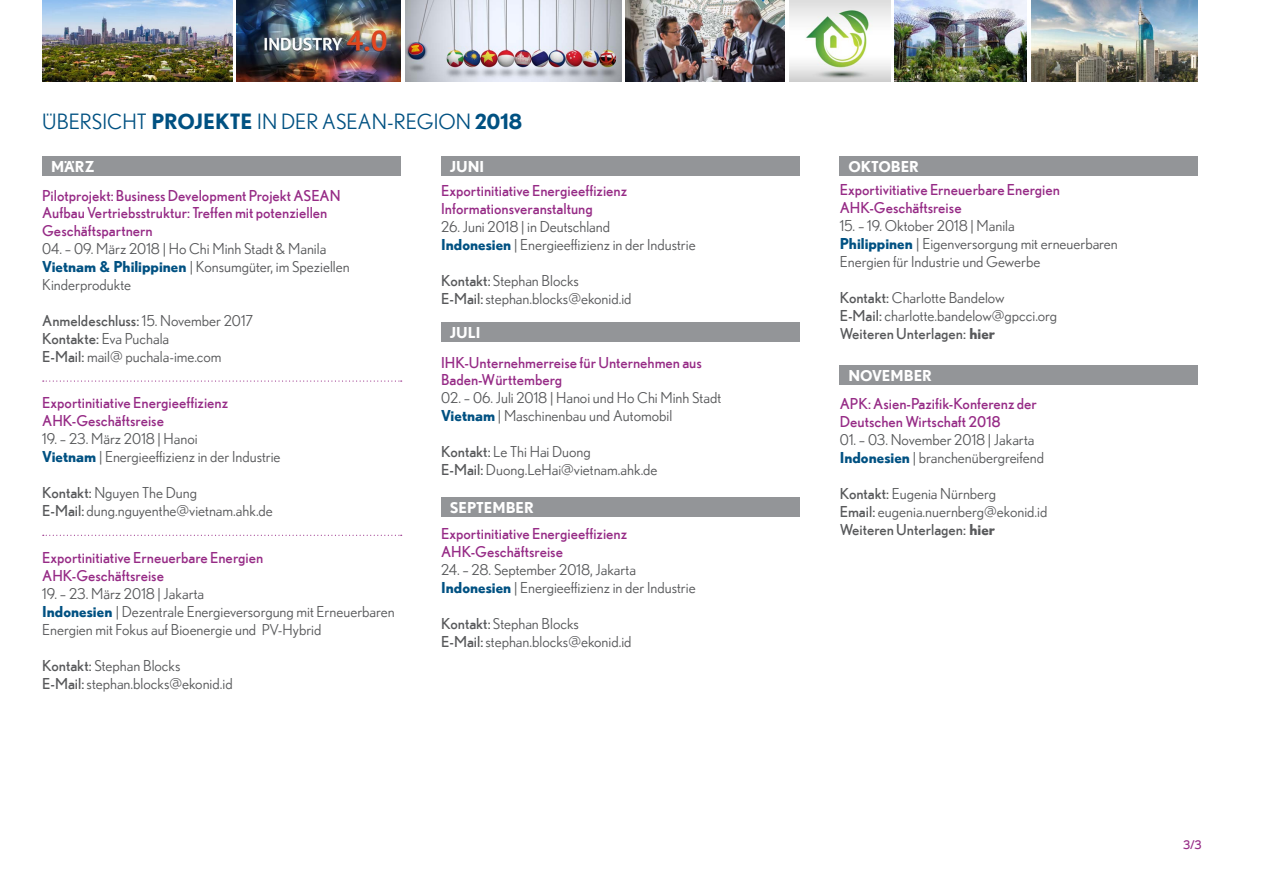
<style>
.page{position:relative;width:1263px;height:893px;background:#fff}
.page>*{position:absolute;margin:0;border:0;box-sizing:border-box;transform-origin:0 0}
.t1{font:21px "Nobel";color:#005182}
.t2{font:15px/18px "Nobel";color:#58595b}
.t3{font:15px/18px "Nobel";color:#962b86}
.t4{font:700 15px "Nobel";color:#fff}
.t5{font:12px "Nobel";color:#962b86}
.s1{font-weight:700}
.s2{font-weight:700;color:#005182}
.s3{font-style:inherit}
</style>
<div class="page">
<svg style="left:43px;top:380px;width:359px;height:2px"></svg>
<svg style="left:43px;top:535px;width:359px;height:1px"></svg>
<img style="left:405px;top:0;width:216px;height:81px">
<img style="left:236px;top:0;width:165px;height:82px">
<img style="left:789px;top:0;width:101px;height:82px">
<img style="left:626px;top:0;width:159px;height:81px">
<img style="left:1031px;top:0;width:166px;height:82px">
<img style="left:895px;top:0;width:132px;height:82px">
<img style="left:43px;top:0;width:189px;height:82px">
<div style="left:43px;top:156px;width:358px;height:20px;background:#939598"></div>
<div style="left:441px;top:156px;width:358px;height:20px;background:#939598"></div>
<div style="left:441px;top:323px;width:358px;height:19px;background:#939598"></div>
<div style="left:441px;top:497px;width:358px;height:20px;background:#939598"></div>
<div style="left:840px;top:157px;width:358px;height:19px;background:#939598"></div>
<div style="left:840px;top:365px;width:358px;height:20px;background:#939598"></div>
<h1 class="t1" style="left:42px;top:110px;width:481px">Übersicht <span class="s1">Projekte</span> in der ASEAN-Region <span class="s1">2018</span></h1>
<p class="t4" style="left:51px;top:157px;width:45px">März</p>
<p class="t4" style="left:450px;top:157px;width:27px">Juni</p>
<p class="t3" style="left:42px;top:187px;width:300px;line-height:16.5px">Pilotprojekt: Business Development Projekt ASEAN<br>Aufbau Vertriebsstruktur: Treffen mit potenziellen</p>
<p class="t3" style="left:42px;top:221px;width:112px">Geschäftspartnern</p>
<p class="t2" style="left:42px;top:239px;width:309px">04. – 09. März 2018 | Ho Chi M inh Stadt &amp; Manila<br><span class="s2">Vietnam &amp; Philippinen</span> | Konsumgüter, im Speziellen<br>Kinderprodukte</p>
<p class="t2" style="left:42px;top:311px;width:213px"><span class="s3">Anmeldeschluss:</span> 15. November 2017<br><span class="s3">Kontakte:</span> Eva Puchala<br><span class="s3">E-Mail:</span> mail@ puchala-ime.com</p>
<p class="t3" style="left:42px;top:394px;width:188px">Exportinitiative Energieeffizienz<br>AHK-Geschäftsreise</p>
<p class="t2" style="left:42px;top:430px;width:240px">19. – 23. März 2018 | Hanoi<br><span class="s2">Vietnam</span> | Energieeffizienz in der I ndustrie</p>
<p class="t2" style="left:42px;top:484px;width:232px"><span class="s3">Kontakt:</span> Nguyen The Dung<br><span class="s3">E-Mail:</span> dung.nguyenthe@vietnam.ahk.de</p>
<p class="t3" style="left:42px;top:548px;width:222px">Exportinitiative Erneuerbare Energien<br>AHK-Geschäftsreise</p>
<p class="t2" style="left:42px;top:584px;width:354px">19. – 23. März 2018 | Jakarta<br><span class="s2">Indonesien</span> | Dezentrale Energieversorgung mit Erneuerbaren<br>Energien mit Fokus auf Bioenergie und PV-Hybrid</p>
<p class="t2" style="left:42px;top:656px;width:192px"><span class="s3">Kontakt:</span> Stephan Blocks<br><span class="s3">E-Mail:</span> stephan.blocks@ekonid.id</p>
<p class="t3" style="left:441px;top:181px;width:188px">Exportinitiative Energieeffizienz<br>Informationsveranstaltung</p>
<p class="t2" style="left:441px;top:217px;width:256px">26. Juni 2018 | in Deutschland<br><span class="s2">Indonesien</span> | Energieeffizienz in der I ndustrie</p>
<p class="t2" style="left:441px;top:271px;width:192px"><span class="s3">Kontakt:</span> Stephan Blocks<br><span class="s3">E-Mail:</span> stephan.blocks@ekonid.id</p>
<p class="t4" style="left:450px;top:323px;width:30px">Juli</p>
<p class="t3" style="left:441px;top:355px;width:262px;line-height:16.5px">IHK-Unternehmerreise für Unternehmen aus<br>Baden-Württemberg</p>
<p class="t2" style="left:441px;top:388px;width:282px">02. – 06. Juli 2018 | Hanoi und Ho Chi M inh Stadt<br><span class="s2">Vietnam</span> | Maschinenbau und Automobil</p>
<p class="t2" style="left:441px;top:442px;width:218px"><span class="s3">Kontakt:</span> Le Thi Hai Duong<br><span class="s3">E-Mail:</span> Duong.LeHai@vietnam.ahk.de</p>
<p class="t4" style="left:450px;top:498px;width:18px">Septe</p>
<p class="t4" style="left:492px;top:498px;width:43px">mber</p>
<p class="t3" style="left:441px;top:525px;width:188px">Exportinitiative Energieeffizienz<br>AHK-Geschäftsreise</p>
<p class="t2" style="left:441px;top:561px;width:256px">24. – 28. September 2018, Jakarta<br><span class="s2">Indonesien</span> | Energieeffizienz in der I ndustrie</p>
<p class="t2" style="left:441px;top:615px;width:192px"><span class="s3">Kontakt:</span> Stephan Blocks<br><span class="s3">E-Mail:</span> stephan.blocks@ekonid.id</p>
<p class="t4" style="left:848px;top:158px;width:72px">Oktober</p>
<p class="t3" style="left:840px;top:180px;width:222px">Exportivitiative Erneuerbare Energien<br>AHK-Geschäftsreise</p>
<p class="t2" style="left:840px;top:216px;width:280px">15. – 19. Oktober 2018 | Manila<br><span class="s2">Philippinen</span> | Eigenversorgung mit erneuerbaren<br>Energien für I ndustrie und Gewerbe</p>
<p class="t2" style="left:840px;top:288px;width:219px"><span class="s3">Kontakt:</span> Charlotte Bandelow<br><span class="s3">E-Mail:</span> charlotte.bandelow@gpcci.org<br><span class="s3">Weiteren Unterlagen:</span> <span class="s1">hier</span></p>
<p class="t4" style="left:848px;top:366px;width:23px">Nove</p>
<p class="t4" style="left:890px;top:366px;width:43px">mber</p>
<p class="t3" style="left:840px;top:395px;width:199px">APK: Asien-Pazifik-Konferenz der<br>Deutschen Wirtschaft 2018</p>
<p class="t2" style="left:840px;top:431px;width:206px">01. – 03. November 2018 | Jakarta<br><span class="s2">Indonesien</span> | branchenübergreifend</p>
<p class="t2" style="left:840px;top:485px;width:209px"><span class="s3">Kontakt:</span> Eugenia N ürnberg<br><span class="s3">Email:</span> eugenia.nuernberg@ekonid.id<br><span class="s3">Weiteren Unterlagen:</span> <span class="s1">hier</span></p>
<p class="t5" style="left:1183px;top:837px;width:20px">3/3</p>
</div>
